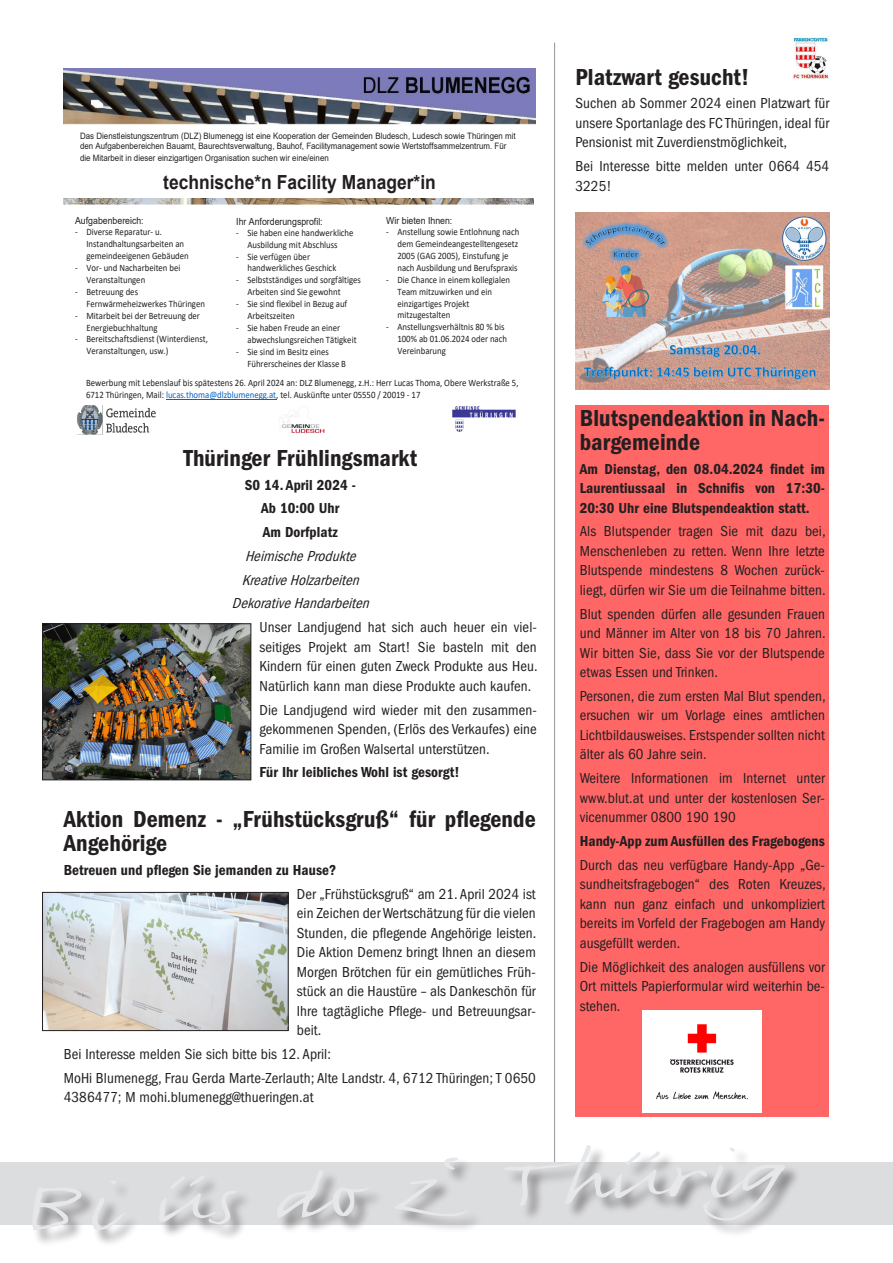
<style>
.page{position:relative;width:893px;height:1263px;background:#fff}
.page>*{position:absolute;margin:0;border:0;box-sizing:border-box;transform-origin:0 0}
.t1{font:78.45px "FF Justlefthand";color:#e6e7e9;scale:1.68 1}
.Titel_16pt{font:24px/24px "ITC Franklin Gothic Std Dm Cd";letter-spacing:.005em;color:#231f20}
.t2{font:700 19.5px "Arial";color:#231f20;scale:.9 1}
.Titel_16pt-2{font:condensed 15px/19.5px "ITC Franklin Gothic Std";letter-spacing:.005em;color:#231f20;text-align:justify}
.Titel_16pt-3{font:15px/19.5px "ITC Franklin Gothic Std Dm Cd";letter-spacing:.005em;color:#231f20;text-align:justify}
.Titel_16pt-4{font:italic condensed 15px "ITC Franklin Gothic Std";color:#231f20}
.t3{font:9.75px/11.9px "Calibri";color:#231f20;scale:.9 1}
.t4{font:9.75px "Arial";color:#231f20;scale:.9 1}
.t5{font:8.85px/10.9px "Arial";color:#231f20;scale:.9 1}
.s1{color:#0563c1}
</style>
<div class="page">
<hr style="left:554px;top:43px;width:1px;height:1157px;background:#939598">
<div style="left:0;top:1162px;width:893px;height:63px;background:#dcdddf"></div>
<div style="left:31px;top:1145px;width:772px;height:103px;background:#231f20;opacity:.5"></div>
<img style="left:793px;top:36px;width:36px;height:43px">
<img style="left:64px;top:68px;width:472px;height:57px">
<img style="left:64px;top:199px;width:469px;height:6px">
<img style="left:279px;top:406px;width:45px;height:27px">
<img style="left:452px;top:406px;width:64px;height:26px">
<hr style="left:166px;top:399px;width:110px;height:1px;background:#0563c1">
<img style="left:77px;top:406px;width:79px;height:29px">
<img style="left:575px;top:212px;width:254px;height:178px">
<img style="left:44px;top:894px;width:242px;height:135px">
<div style="left:42px;top:892px;width:246px;height:139px;border:1px solid #231f20"></div>
<div style="left:575px;top:405px;width:254px;height:712px;background:#f66"></div>
<img style="left:643px;top:1011px;width:119px;height:101px">
<img style="left:44px;top:625px;width:205px;height:153px">
<div style="left:42px;top:623px;width:209px;height:157px;border:1px solid #231f20"></div>
<p class="t5" style="left:80px;top:130px;width:485px">Das Dienstleistungszentrum (DLZ) Blumenegg ist eine Kooperation der Gemeinden Bludesch, Ludesch sowie Thüringen mit den Aufgabenbereichen Bauamt, Baurechtsverwaltung, Bauhof, Facilitymanagement sowie Wertstoffsammelzentrum. Für die Mitarbeit in dieser einzigartigen Organisation suchen wir eine/einen</p>
<p class="t2" style="left:163px;top:168px;width:304px">technische*n Facility Manager*in</p>
<p class="t4" style="left:75px;top:214px;width:78px">Aufgabenbereich:</p>
<p class="t3" style="left:86px;top:226px;width:115px;text-indent:-11px">- Diverse Reparatur- u.<br>Instandhaltungsarbeiten an gemeindeeigenen Gebäuden</p>
<p class="t3" style="left:86px;top:262px;width:106px;text-indent:-11px">- Vor- und Nacharbeiten bei<br>Veranstaltungen</p>
<p class="t3" style="left:86px;top:285px;width:133px;text-indent:-11px">- Betreuung des<br>Fernwärmeheizwerkes Thüringen</p>
<p class="t3" style="left:86px;top:309px;width:128px;text-indent:-11px">- Mitarbeit bei der Betreuung der<br>Energiebuchhaltung</p>
<p class="t3" style="left:86px;top:333px;width:137px;text-indent:-11px">- Bereitschaftsdienst (Winterdienst,<br>Veranstaltungen, usw.)</p>
<p class="t4" style="left:386px;top:214px;width:75px">Wir bieten Ihnen:</p>
<p class="t3" style="left:397px;top:226px;width:137px;text-indent:-11px">- Anstellung sowie Entlohnung nach dem Gemeindeangestelltengesetz 2005 (GAG 2005), Einstufung je nach Ausbildung und Berufspraxis</p>
<p class="t3" style="left:397px;top:273px;width:127px;text-indent:-11px">- Die Chance in einem kollegialen<br>Team mitzuwirken und ein einzigartiges Projekt mitzugestalten</p>
<p class="t3" style="left:397px;top:321px;width:123px;text-indent:-11px">- Anstellungsverhältnis 80 % bis<br>100% ab 01.06.2024 oder nach<br>Vereinbarung</p>
<p class="t3" style="left:86px;top:377px;width:482px">Bewerbung mit Lebenslauf bis spätestens 26. April 2024 an: DLZ Blumenegg, z.H.: Herr Lucas Thoma, Obere Werkstraße 5,<br>6712 Thüringen, Mail: <span class="s1">lucas.thoma@dlzblumenegg.at</span>, tel. Auskünfte unter 05550 / 20019 - 17</p>
<p class="t4" style="left:236px;top:214px;width:98px">Ihr Anforderungsprofil:</p>
<p class="t3" style="left:236px;top:226px;width:132px;text-align:center">- Sie haben eine handwerkliche<br>Ausbildung mit Abschluss</p>
<p class="t3" style="left:247px;top:250px;width:100px;text-indent:-11px">- Sie verfügen über handwerkliches Geschick</p>
<p class="t3" style="left:247px;top:274px;width:128px;text-indent:-11px">- Selbstständiges und sorgfältiges<br>Arbeiten sind Sie gewohnt</p>
<p class="t3" style="left:247px;top:298px;width:112px;text-indent:-11px">- Sie sind flexibel in Bezug auf<br>Arbeitszeiten</p>
<p class="t3" style="left:247px;top:321px;width:123px;text-indent:-11px">- Sie haben Freude an einer abwechslungsreichen Tätigkeit</p>
<p class="t3" style="left:247px;top:345px;width:111px;text-indent:-11px">- Sie sind im Besitz eines<br>Führerscheines der Klasse B</p>
<p class="Titel_16pt" style="left:183px;top:446px;width:235px">Thüringer Frühlingsmarkt</p>
<p class="Titel_16pt-3" style="left:245px;top:475px;width:112px">S0 14. April 2024 -</p>
<p class="Titel_16pt-3" style="left:261px;top:499px;width:80px">Ab 10:00 Uhr</p>
<p class="Titel_16pt-3" style="left:263px;top:522px;width:76px">Am Dorfplatz</p>
<p class="Titel_16pt-4" style="left:245px;top:547px;width:117px">HeimischeProdukte</p>
<p class="Titel_16pt-4" style="left:242px;top:571px;width:123px">KreativeHolzarbeiten</p>
<p class="Titel_16pt-4" style="left:232px;top:595px;width:143px">DekorativeHandarbeiten</p>
<p class="Titel_16pt-2" style="left:260px;top:618px;width:280px">Unser Landjugend hat sich auch heuer ein viel&shy;seitiges Projekt am Start! Sie basteln mit den Kindern für einen guten Zweck Produkte aus Heu.<br>Natürlich kann man diese Produkte auch kaufen.</p>
<p class="Titel_16pt-2" style="left:260px;top:700px;width:279px">Die Landjugend wird wieder mit den zusammen&shy;gekommenen Spenden, (Erlös des Verkaufes) eine Familie im Großen Walsertal unterstützen.</p>
<p class="Titel_16pt-3" style="left:260px;top:763px;width:202px">Für Ihr leibliches Wohl ist gesorgt!</p>
<p class="Titel_16pt" style="left:64px;top:807px;width:473px">Aktion Demenz - „Frühstücksgruß“ für pflegende<br>Angehörige</p>
<p class="Titel_16pt-3" style="left:64px;top:860px;width:274px">Betreuen und pflegen Sie jemanden zu Hause?</p>
<p class="Titel_16pt-2" style="left:297px;top:884px;width:241px">Der „Frühstücksgruß“ am 21. April 2024 ist ein Zeichen der Wertschätzung für die vielen Stunden, die pflegende Angehörige leisten.<br>Die Aktion Demenz bringt Ihnen an diesem Morgen Brötchen für ein gemütliches Früh&shy;stück an die Haustüre – als Dankeschön für Ihre tagtägliche Pflege- und Betreuungsar&shy;beit.</p>
<p class="Titel_16pt-2" style="left:64px;top:1044px;width:269px">Bei Interesse melden Sie sich bitte bis 12. April:</p>
<p class="Titel_16pt-2" style="left:64px;top:1068px;width:474px">MoHi Blumenegg, Frau Gerda Marte-Zerlauth; Alte Landstr. 4, 6712 Thüringen; T 0650<br>4386477; M mohi.blumenegg@thueringen.at</p>
<p class="Titel_16pt" style="left:575px;top:65px;width:175px">Platzwart gesucht!</p>
<p class="Titel_16pt-2" style="left:575px;top:94px;width:255px">Suchen ab Sommer 2024 einen Platzwart für unsere Sportanlage des FC Thüringen, ideal für Pensionist mit Zuverdienstmöglichkeit,</p>
<p class="Titel_16pt-2" style="left:575px;top:156px;width:255px">Bei Interesse bitte melden unter 0664 454<br>3225!</p>
<p class="Titel_16pt" style="left:580px;top:406px;width:247px">Blutspendeaktion in Nach&shy;bargemeinde</p>
<p class="Titel_16pt-3" style="left:580px;top:459px;width:247px">Am Dienstag, den 08.04.2024 findet im Laurentiussaal in Schnifis von 17:30- 20:30 Uhr eine Blutspendeaktion statt.</p>
<p class="Titel_16pt-2" style="left:580px;top:522px;width:247px">Als Blutspender tragen Sie mit dazu bei, Menschenleben zu retten. Wenn Ihre letzte Blutspende mindestens 8 Wochen zurück&shy;liegt, dürfen wir Sie um die Teilnahme bitten.</p>
<p class="Titel_16pt-2" style="left:580px;top:604px;width:247px">Blut spenden dürfen alle gesunden Frauen und Männer im Alter von 18 bis 70 Jahren.<br>Wir bitten Sie, dass Sie vor der Blutspende etwas Essen und Trinken.</p>
<p class="Titel_16pt-2" style="left:580px;top:686px;width:247px">Personen, die zum ersten Mal Blut spenden, ersuchen wir um Vorlage eines amtlichen Lichtbildausweises. Erstspender sollten nicht älter als 60 Jahre sein.</p>
<p class="Titel_16pt-2" style="left:580px;top:769px;width:247px">Weitere Informationen im Internet unter www.blut.at und unter der kostenlosen Ser&shy;vicenummer 0800 190 190</p>
<p class="Titel_16pt-3" style="left:580px;top:831px;width:247px">Handy-App zum Ausfüllen des Fragebogens</p>
<p class="Titel_16pt-2" style="left:580px;top:855px;width:247px">Durch das neu verfügbare Handy-App „Ge&shy;sundheitsfragebogen“ des Roten Kreuzes, kann nun ganz einfach und unkompliziert bereits im Vorfeld der Fragebogen am Handy ausgefüllt werden.</p>
<p class="Titel_16pt-2" style="left:580px;top:957px;width:247px">Die Möglichkeit des analogen ausfüllens vor Ort mittels Papierformular wird weiterhin be&shy;stehen.</p>
<h1 class="t1" style="left:21px;top:1161px;width:456px;rotate:-3deg">Bi üs do z‘ Thürig</h1>
</div>
